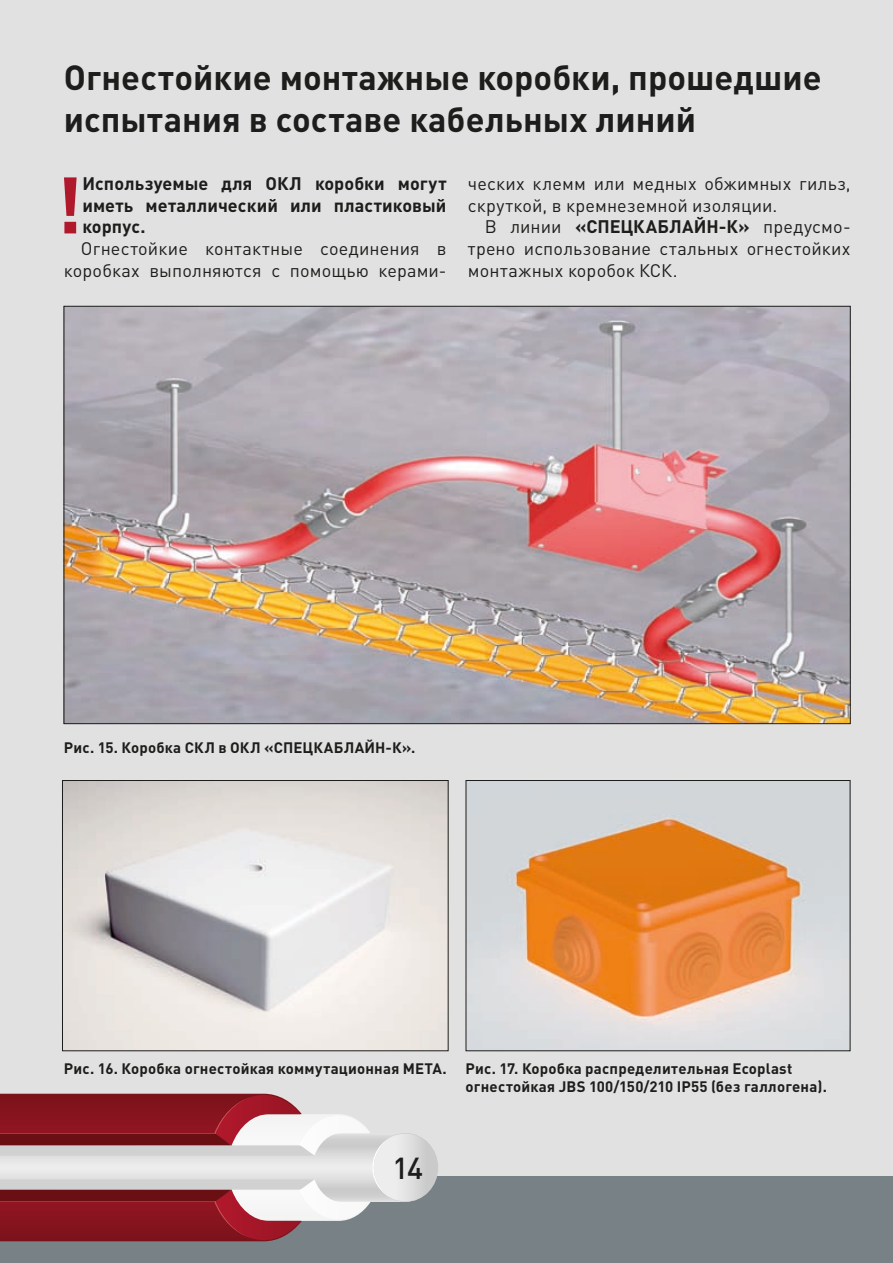
<style>
.page{position:relative;width:893px;height:1263px;background:#e2e1e1}
.page>*{position:absolute;margin:0;border:0;box-sizing:border-box;transform-origin:0 0}
.t1{font:700 78.6px "DIN Pro";color:#b0182c}
.t2{font:700 34.5px/41.4px "DIN Pro";color:#1d1d1b}
.t3{font:500 30px "DIN Pro";color:#1d1d1b}
.t4{font:18px/21.6px "DIN Pro";letter-spacing:.01em;color:#1d1d1b;text-align:right}
.t5{font:700 18px/21.6px "DIN Pro";letter-spacing:.005em;color:#1d1d1b;text-align:justify}
.t6{font:700 15px/18px "DIN Pro";letter-spacing:.015em;color:#1d1d1b}
.s1{font-weight:700}
</style>
<div class="page">
<div style="left:0;top:1176px;width:893px;height:87px;background:#778186"></div>
<svg style="left:374px;top:1133px;width:64px;height:69px"></svg>
<svg style="left:0;top:1094px;width:402px;height:147px"></svg>
<div style="left:374px;top:1134px;width:63px;height:67px;background:linear-gradient(to right,#f7f7f7,#c9c8c8);border-radius:50%"></div>
<img style="left:66px;top:308px;width:783px;height:414px">
<img style="left:64px;top:782px;width:383px;height:267px">
<div style="left:62px;top:780px;width:387px;height:271px;border:1px solid #1d1d1b"></div>
<img style="left:468px;top:782px;width:380px;height:267px">
<div style="left:466px;top:780px;width:384px;height:271px;border:1px solid #1d1d1b"></div>
<h2 class="t2" style="left:64px;top:60px;width:759px">Огнестойкие монтажные коробки, прошедшие испытания в составе кабельных линий</h2>
<h1 class="t1" style="left:55px;top:177px;width:29px">!</h1>
<p class="t5" style="left:82px;top:175px;width:366px">Используемые для ОКЛ коробки могут иметь металлический или пластиковый корпус.</p>
<p class="t4" style="left:64px;top:240px;width:384px">Огнестойкие контактные соединения в коробках выполняются с помощью керами-</p>
<p class="t4" style="left:468px;top:175px;width:384px;text-align:left">ческих клемм или медных обжимных гильз, скруткой, в кремнеземной изоляции.</p>
<p class="t4" style="left:468px;top:218px;width:384px;text-align:justify;text-indent:17px">В линии <span class="s1">«СПЕЦКАБЛАЙН-К»</span> предусмо&shy;трено использование стальных огнестойких монтажных коробок КСК.</p>
<p class="t6" style="left:64px;top:740px;width:353px">Рис. 15. Коробка СКЛ в ОКЛ «СПЕЦКАБЛАЙН-К».</p>
<p class="t6" style="left:64px;top:1061px;width:384px">Рис. 16. Коробка огнестойкая коммутационная МЕТА.</p>
<p class="t6" style="left:466px;top:1061px;width:363px">Рис. 17. Коробка распределительная Ecoplast огнестойкая JBS 100/150/210 IP55 (без галлогена).</p>
<h3 class="t3" style="left:392px;top:1157px;width:32px">14</h3>
</div>
